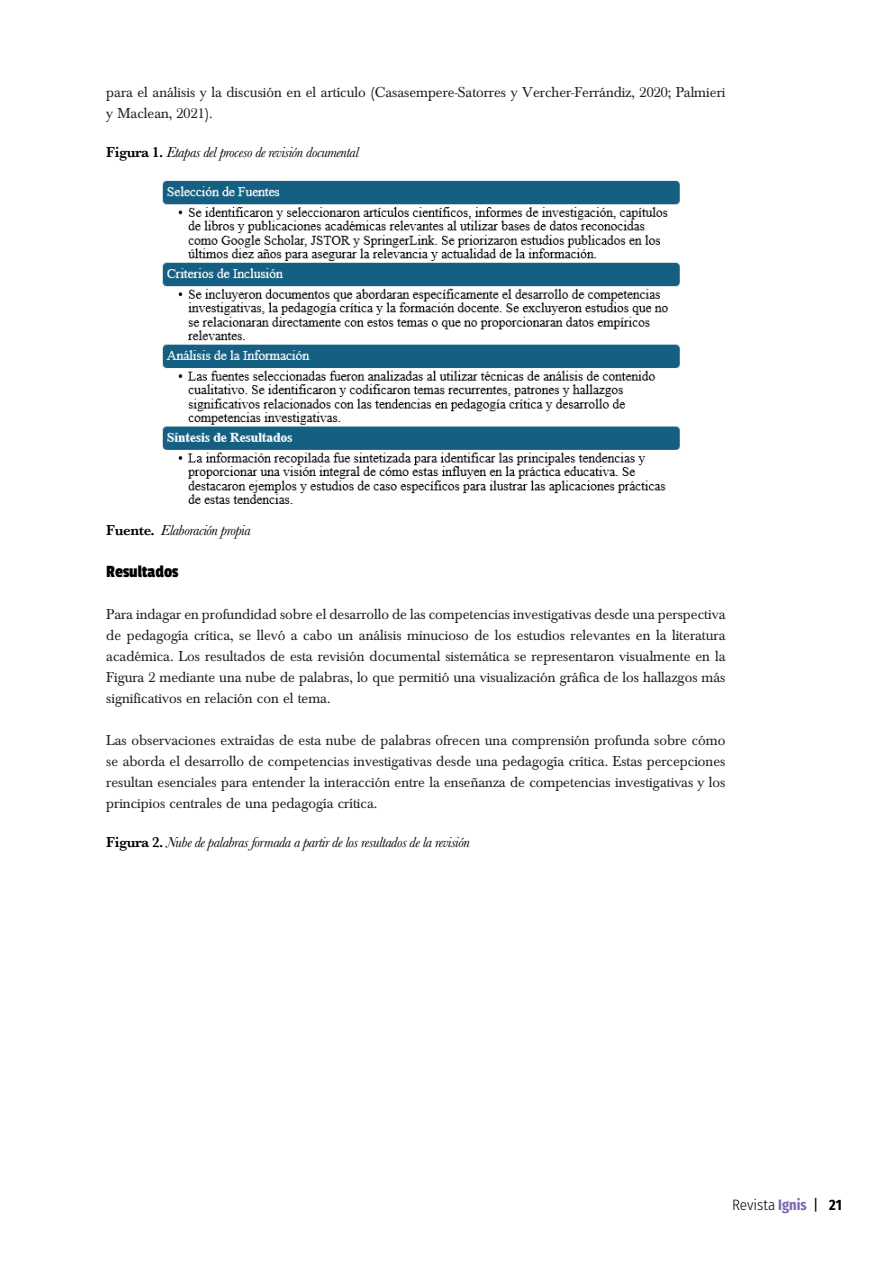
<style>
.page{position:relative;width:893px;height:1263px;background:#fff}
.page>*{position:absolute;margin:0;border:0;box-sizing:border-box;transform-origin:0 0}
.t1{font:18px "Passion One";color:#000}
.t2{font:15px/21px "Baskerville";color:#222;text-align:justify}
.t3{font:italic 15px "Baskerville";letter-spacing:-.03em;color:#000}
.t4{font:300 15px "Fira Sans Condensed";color:#000}
.s1{font-weight:600;font-style:normal}
.s2{font-weight:700;color:#7c6bae}
.s3{font-weight:400}
.s4{font-weight:700}
</style>
<div class="page">
<img style="left:162px;top:180px;width:519px;height:324px">
<p class="t2" style="left:106px;top:82px;width:621px">para el análisis y la discusión en el artículo (Casasempere-Satorres y Vercher-Ferrándiz, 2020; Palmieri y Maclean, 2021).</p>
<p class="t3" style="left:106px;top:142px;width:254px"><span class="s1">Figura 1.</span> Etapas del proceso de revisión documental</p>
<p class="t3" style="left:106px;top:520px;width:146px"><span class="s1">Fuente.</span> Elaboración propia</p>
<p class="t1" style="left:106px;top:562px;width:74px">Resultados</p>
<p class="t2" style="left:106px;top:604px;width:621px">Para indagar en profundidad sobre el desarrollo de las competencias investigativas desde una perspectiva de pedagogía crítica, se llevó a cabo un análisis minucioso de los estudios relevantes en la literatura académica. Los resultados de esta revisión documental sistemática se representaron visualmente en la Figura 2 mediante una nube de palabras, lo que permitió una visualización gráfica de los hallazgos más significativos en relación con el tema.</p>
<p class="t2" style="left:106px;top:730px;width:621px">Las observaciones extraídas de esta nube de palabras ofrecen una comprensión profunda sobre cómo se aborda el desarrollo de competencias investigativas desde una pedagogía crítica. Estas percepciones resultan esenciales para entender la interacción entre la enseñanza de competencias investigativas y los principios centrales de una pedagogía crítica.</p>
<p class="t3" style="left:106px;top:832px;width:365px"><span class="s1">Figura 2.</span> Nube de palabras formada a partir de los resultados de la revisión</p>
<p class="t4" style="left:732px;top:1194px;width:111px">Revista <span class="s2">Ignis</span> <span class="s3">|</span> <span class="s4">21</span></p>
</div>
